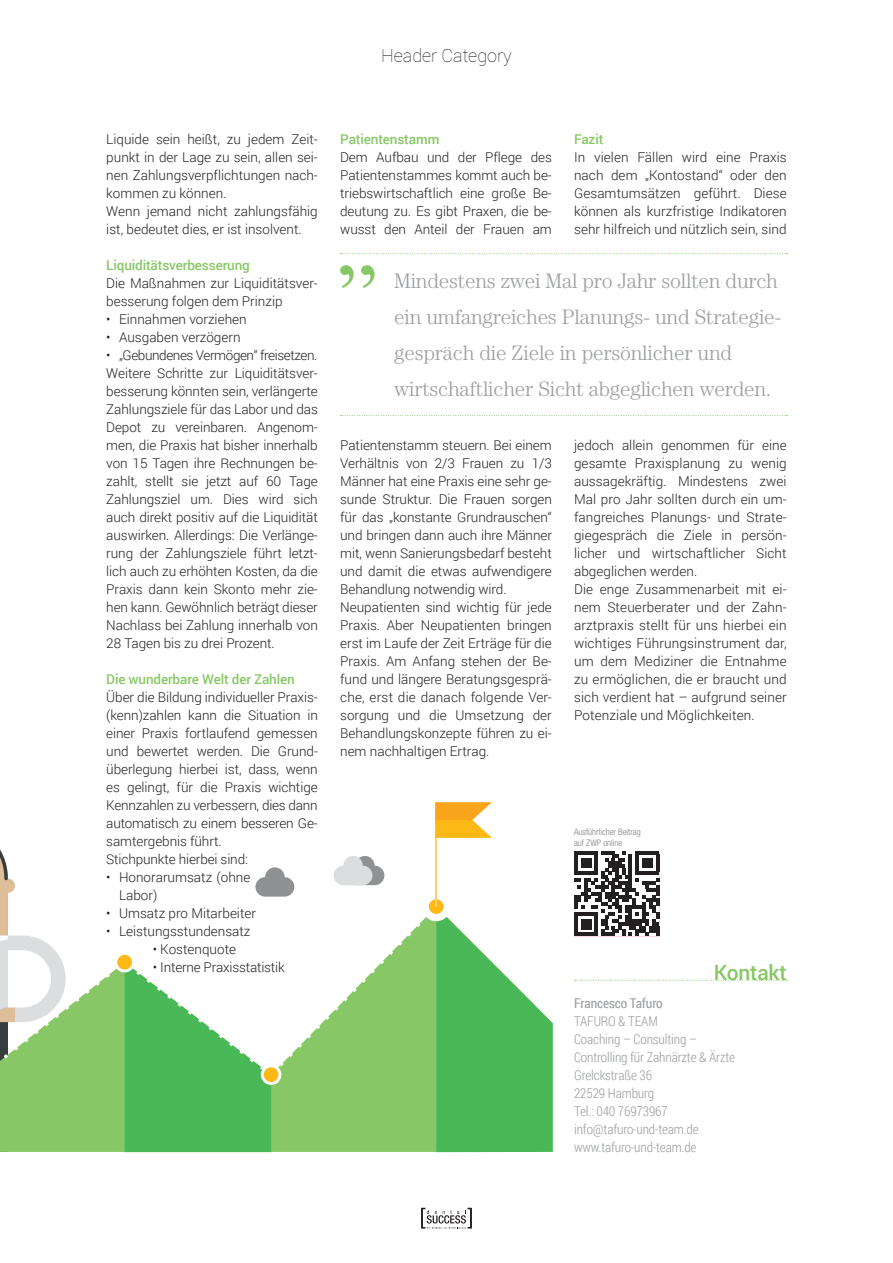
<style>
.page{position:relative;width:893px;height:1263px;background:#fff}
.page>*{position:absolute;margin:0;border:0;box-sizing:border-box;transform-origin:0 0}
.t1{font:300 21px/36px "Century";letter-spacing:-.01em;color:#9d9fa2}
.t2{font:500 21px "Roboto";letter-spacing:-.01em;color:#87c765}
.t3{font:100 18px "Roboto";color:#231f20}
.Content{font:300 13.5px/18px "Roboto";color:#231f20;text-align:justify}
.ContactDetails{font:300 13.5px "Roboto Condensed";letter-spacing:-.01em;color:#9d9fa2}
.Crossheading{font:500 13.5px "Roboto";letter-spacing:-.01em;color:#87c765}
.Content-2{font:300 13.5px "Roboto";letter-spacing:-.03em;color:#231f20}
.ContactDetails_Name{font:13.5px "Roboto Condensed";letter-spacing:-.01em;color:#9d9fa2}
.QR-Code{font:300 condensed 9px/10.8px "Helvetica Neue";color:#808285}
</style>
<div class="page">
<svg style="left:421px;top:1208px;width:51px;height:21px"></svg>
<svg style="left:574px;top:980px;width:213px;height:1px"></svg>
<svg style="left:574px;top:851px;width:85px;height:85px"></svg>
<svg style="left:0;top:849px;width:15px;height:53px"></svg>
<div style="left:0;top:1113px;width:436px;height:39px;background:#87c765"></div>
<div style="left:125px;top:1113px;width:146px;height:39px;background:#49b857"></div>
<svg style="left:436px;top:917px;width:117px;height:235px"></svg>
<div style="left:422px;top:892px;width:29px;height:29px;background:#fff;border-radius:50%"></div>
<svg style="left:0;top:902px;width:441px;height:211px"></svg>
<div style="left:429px;top:899px;width:15px;height:15px;background:#fcb814;border-radius:50%"></div>
<hr style="left:435px;top:802px;width:2px;height:104px;background:#fccf72">
<div style="left:264px;top:1067px;width:14px;height:15px;background:#fcb814;border-radius:50%"></div>
<div style="left:117px;top:955px;width:15px;height:14px;background:#fcb814;border-radius:50%"></div>
<svg style="left:255px;top:867px;width:39px;height:30px"></svg>
<svg style="left:334px;top:856px;width:50px;height:29px"></svg>
<svg style="left:435px;top:802px;width:57px;height:36px"></svg>
<svg style="left:341px;top:253px;width:446px;height:1px"></svg>
<svg style="left:341px;top:415px;width:446px;height:1px"></svg>
<svg style="left:340px;top:265px;width:35px;height:23px"></svg>
<h2 class="t3" style="left:381px;top:43px;width:132px">Header Category</h2>
<p class="Content" style="left:106px;top:130px;width:213px">Liquide sein heißt, zu jedem Zeit&shy;punkt in der Lage zu sein, allen sei&shy;nen Zahlungsverpflichtungen nach&shy;kommen zu können.</p>
<p class="Content" style="left:106px;top:202px;width:213px">Wenn jemand nicht zahlungsfähig ist, bedeutet dies, er ist insolvent.</p>
<p class="Crossheading" style="left:106px;top:256px;width:145px">Liquiditätsverbesserung</p>
<p class="Content" style="left:106px;top:274px;width:213px">Die Maßnahmen zur Liquiditätsver&shy;besserung folgen dem Prinzip</p>
<p class="Content" style="left:106px;top:310px;width:142px">• Einnahmen vorziehen</p>
<p class="Content" style="left:106px;top:328px;width:136px">• Ausgaben verzögern</p>
<p class="Content-2" style="left:106px;top:346px;width:213px">• „Gebundenes Vermögen“ freisetzen.</p>
<p class="Content" style="left:106px;top:364px;width:213px">Weitere Schritte zur Liquiditätsver&shy;besserung könnten sein, verlängerte Zahlungsziele für das Labor und das Depot zu vereinbaren. Angenom&shy;men, die Praxis hat bisher innerhalb von 15 Tagen ihre Rechnungen be&shy;zahlt, stellt sie jetzt auf 60 Tage Zahlungsziel um. Dies wird sich auch direkt positiv auf die Liquidität auswirken. Allerdings: Die Verlänge&shy;rung der Zahlungsziele führt letzt&shy;lich auch zu erhöhten Kosten, da die Praxis dann kein Skonto mehr zie&shy;hen kann. Gewöhnlich beträgt dieser Nachlass bei Zahlung innerhalb von 28 Tagen bis zu drei Prozent.</p>
<p class="Crossheading" style="left:106px;top:670px;width:190px">Die wunderbare Welt der Zahlen</p>
<p class="Content" style="left:106px;top:688px;width:213px">Über die Bildung individueller Praxis-(kenn)zahlen kann die Situation in einer Praxis fortlaufend gemessen und bewertet werden. Die Grund&shy;überlegung hierbei ist, dass, wenn es gelingt, für die Praxis wichtige Kennzahlen zu verbessern, dies dann automatisch zu einem besseren Ge&shy;samtergebnis führt.</p>
<p class="Content" style="left:106px;top:850px;width:143px">Stichpunkte hierbei sind:</p>
<p class="Content" style="left:119px;top:868px;width:133px;text-indent:-13px">• Honorarumsatz (ohne<br>Labor)</p>
<p class="Content" style="left:106px;top:904px;width:151px">• Umsatz pro Mitarbeiter</p>
<p class="Content" style="left:106px;top:922px;width:146px">• Leistungsstundensatz</p>
<p class="Content" style="left:153px;top:940px;width:85px">• Kostenquote</p>
<p class="Content" style="left:153px;top:958px;width:133px">• Interne Praxisstatistik</p>
<p class="Crossheading" style="left:340px;top:130px;width:101px">Patientenstamm</p>
<p class="Content" style="left:340px;top:148px;width:213px">Dem Aufbau und der Pflege des Patientenstammes kommt auch be&shy;triebswirtschaftlich eine große Be&shy;deutung zu. Es gibt Praxen, die be&shy;wusst den Anteil der Frauen am</p>
<p class="Crossheading" style="left:574px;top:130px;width:31px">Fazit</p>
<p class="Content" style="left:574px;top:148px;width:214px">In vielen Fällen wird eine Praxis nach dem „Kontostand“ oder den Gesamtumsätzen geführt. Diese können als kurzfristige Indikatoren sehr hilfreich und nützlich sein, sind</p>
<p class="t1" style="left:394px;top:263px;width:389px">Mindestens zwei Mal pro Jahr sollten durch ein umfangreiches Planungs- und Strategie&shy;gespräch die Ziele in persönlicher und wirtschaftlicher Sicht abgeglichen werden.</p>
<p class="Content" style="left:340px;top:436px;width:213px">Patientenstamm steuern. Bei einem Verhältnis von 2/3 Frauen zu 1/3<br>Männer hat eine Praxis eine sehr ge&shy;sunde Struktur. Die Frauen sorgen für das „konstante Grundrauschen“ und bringen dann auch ihre Männer mit, wenn Sanierungsbedarf besteht und damit die etwas aufwendigere Behandlung notwendig wird.</p>
<p class="Content" style="left:340px;top:598px;width:213px">Neupatienten sind wichtig für jede Praxis. Aber Neupatienten bringen erst im Laufe der Zeit Erträge für die Praxis. Am Anfang stehen der Be&shy;fund und längere Beratungsgesprä&shy;che, erst die danach folgende Ver&shy;sorgung und die Umsetzung der Behandlungskonzepte führen zu ei&shy;nem nachhaltigen Ertrag.</p>
<p class="Content" style="left:574px;top:436px;width:214px">jedoch allein genommen für eine gesamte Praxisplanung zu wenig aussagekräftig. Mindestens zwei Mal pro Jahr sollten durch ein um&shy;fangreiches Planungs- und Strate&shy;giegespräch die Ziele in persön&shy;licher und wirtschaftlicher Sicht abgeglichen werden.</p>
<p class="Content" style="left:574px;top:580px;width:214px">Die enge Zusammenarbeit mit ei&shy;nem Steuerberater und der Zahn&shy;arztpraxis stellt für uns hierbei ein wichtiges Führungsinstrument dar, um dem Mediziner die Entnahme zu ermöglichen, die er braucht und sich verdient hat – aufgrund seiner Potenziale und Möglichkeiten.</p>
<p class="QR-Code" style="left:574px;top:827px;width:68px">Ausführlicher Beitrag auf ZWP online</p>
<p class="t2" style="left:714px;top:958px;width:74px">Kontakt</p>
<p class="ContactDetails_Name" style="left:574px;top:994px;width:90px">Francesco Tafuro</p>
<p class="ContactDetails" style="left:574px;top:1012px;width:85px">TAFURO &amp; TEAM</p>
<p class="ContactDetails" style="left:574px;top:1030px;width:124px">Coaching – Consulting –</p>
<p class="ContactDetails" style="left:574px;top:1048px;width:162px">Controlling für Zahnärzte &amp; Ärzte</p>
<p class="ContactDetails" style="left:574px;top:1066px;width:80px">Grelckstraße 36</p>
<p class="ContactDetails" style="left:574px;top:1084px;width:82px">22529 Hamburg</p>
<p class="ContactDetails" style="left:574px;top:1102px;width:95px">Tel.: 040 76973967</p>
<p class="ContactDetails" style="left:574px;top:1120px;width:126px">info@tafuro-und-team.de</p>
<p class="ContactDetails" style="left:574px;top:1138px;width:124px">www.tafuro-und-team.de</p>
</div>
